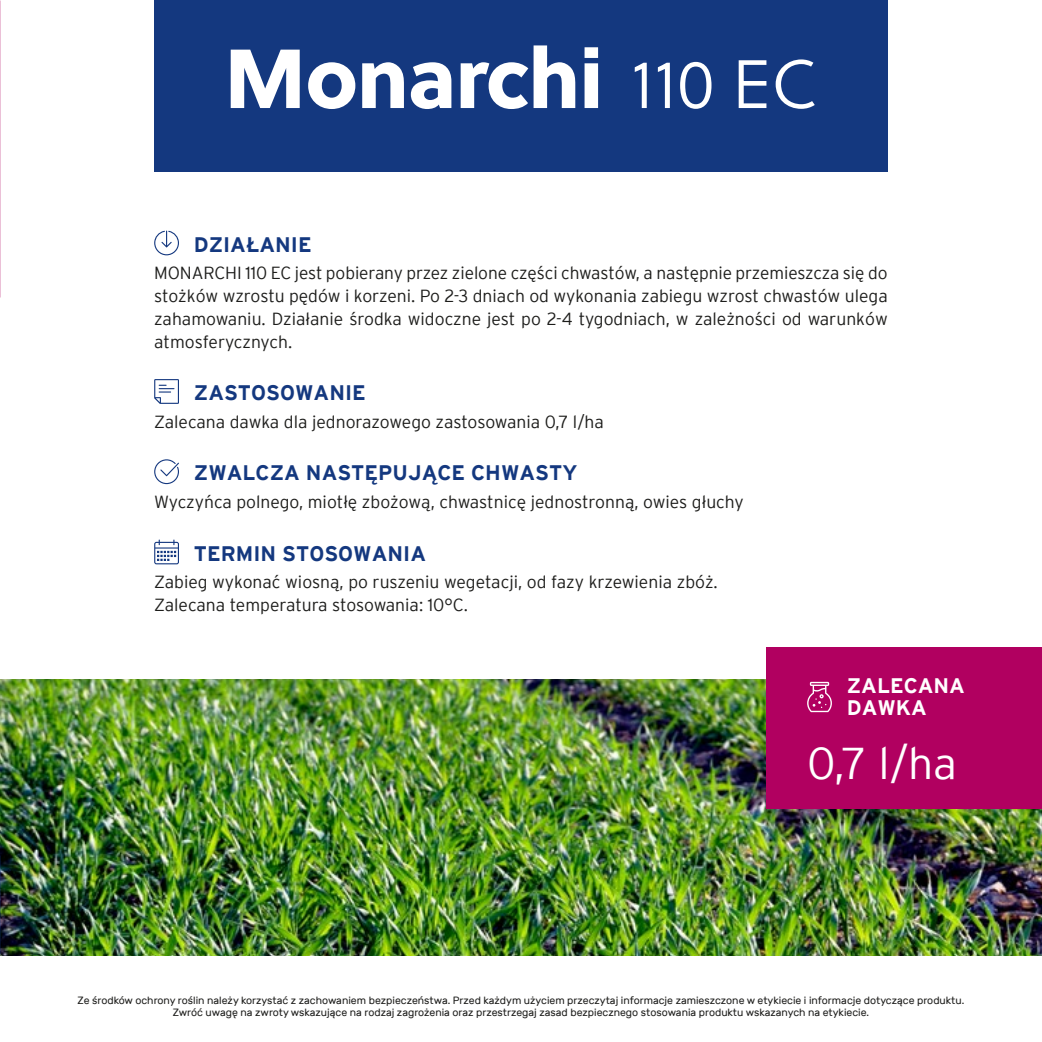
<style>
.page{position:relative;width:1042px;height:1042px;background:#fff}
.page>*{position:absolute;margin:0;border:0;box-sizing:border-box;transform-origin:0 0}
.t1{font:800 83.48px "Soleil";letter-spacing:-.01em;color:#fff}
.t2{font:300 44.45px "Interstate";color:#fff}
.t3{font:700 21px "Interstate";color:#14387f}
.t4{font:700 21px/22.8px "Interstate";color:#fff}
.t5{font:300 17.5px/22.8px "Interstate";color:#1d1d1b;text-align:justify}
.t6{font:10.5px/12.2px "Rubik";color:#1d1d1b;text-align:center}
.s1{font-weight:300;font-size:68.25px}
</style>
<div class="page">
<img style="left:0;top:680px;width:1042px;height:275px">
<div style="left:154px;top:0;width:734px;height:171px;background:#14387f"></div>
<svg style="left:154px;top:231px;width:25px;height:24px"></svg>
<svg style="left:154px;top:379px;width:25px;height:25px"></svg>
<svg style="left:154px;top:459px;width:25px;height:25px"></svg>
<svg style="left:154px;top:539px;width:25px;height:25px"></svg>
<div style="left:766px;top:647px;width:276px;height:162px;background:#b10060"></div>
<svg style="left:807px;top:682px;width:25px;height:30px"></svg>
<h1 class="t1" style="left:225px;top:12px;width:594px">Monarchi <span class="s1">110 EC</span></h1>
<p class="t3" style="left:194px;top:232px;width:119px">DZIAŁANIE</p>
<p class="t5" style="left:154px;top:262px;width:735px">MONARCHI 110 EC jest pobierany przez zielone części chwastów, a następnie przemieszcza się do stożków wzrostu pędów i korzeni. Po 2-3 dniach od wykonania zabiegu wzrost chwastów ulega zahamowaniu. Działanie środka widoczne jest po 2-4 tygodniach, w zależności od warunków atmosferycznych.</p>
<p class="t3" style="left:194px;top:381px;width:173px">ZASTOSOWANIE</p>
<p class="t5" style="left:154px;top:410px;width:451px">Zalecana dawka dla jednorazowego zastosowania 0,7 l/ha</p>
<p class="t3" style="left:194px;top:461px;width:385px">ZWALCZA NASTĘPUJĄCE CHWASTY</p>
<p class="t5" style="left:154px;top:490px;width:591px">Wyczyńca polnego, miotłę zbożową, chwastnicę jednostronną, owies głuchy</p>
<p class="t3" style="left:194px;top:541px;width:234px">TERMIN STOSOWANIA</p>
<p class="t5" style="left:154px;top:570px;width:565px">Zabieg wykonać wiosną, po ruszeniu wegetacji, od fazy krzewienia zbóż.<br>Zalecana temperatura stosowania: 10°C.</p>
<p class="t4" style="left:847px;top:674px;width:120px">ZALECANA<br>DAWKA</p>
<h2 class="t2" style="left:807px;top:737px;width:152px">0,7 l/ha</h2>
<p class="t6" style="left:78px;top:994px;width:888px">Ze środków ochrony roślin należy korzystać z zachowaniem bezpieczeństwa. Przed każdym użyciem przeczytaj informacje zamieszczone w etykiecie i informacje dotyczące produktu.<br>Zwróć uwagę na zwroty wskazujące na rodzaj zagrożenia oraz przestrzegaj zasad bezpiecznego stosowania produktu wskazanych na etykiecie.</p>
</div>
